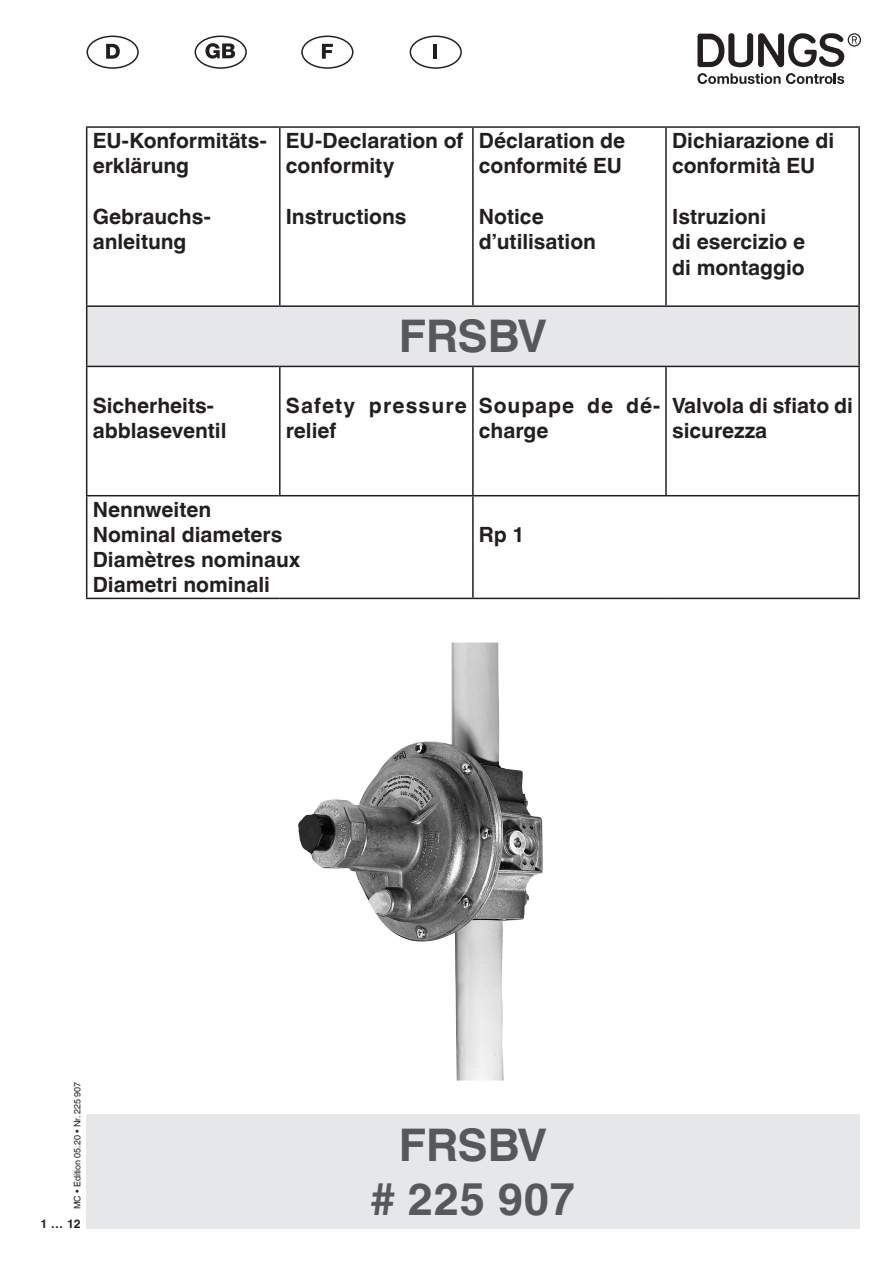
<style>
.page{position:relative;width:893px;height:1263px;background:#fff}
.page>*{position:absolute;margin:0;border:0;box-sizing:border-box;transform-origin:0 0}
.t1{font:700 45px "Helvetica World";color:#57585a}
._8_p_helv-fett{font:700 21px/25.2px "Helvetica World";color:#231f20}
.Ü-Abschnitte{font:700 21px "Helvetica World";color:#231f20}
.Ü-S1{font:700 21px "Helvetica World";color:#231f20}
._10_p_helv_-fett{font:700 21px "Helvetica World";color:#231f20}
._8_p_helv-fett-2{font:700 21px/25.2px "Helvetica World";letter-spacing:.055em;color:#231f20}
._8_p_helv-fett-3{font:700 21px/25.2px "Helvetica World";letter-spacing:.04em;color:#231f20}
.t2{font:700 12px "Helvetica World";color:#231f20}
.t3{font:9px "Helvetica World";color:#231f20}
</style>
<div class="page">
<svg style="left:697px;top:33px;width:164px;height:34px"></svg>
<svg style="left:697px;top:73px;width:147px;height:11px"></svg>
<div style="left:87px;top:36px;width:52px;height:33px;border:1px solid #231f20;border-radius:50%"></div>
<svg style="left:106px;top:44px;width:14px;height:15px"></svg>
<div style="left:410px;top:36px;width:52px;height:33px;border:1px solid #231f20;border-radius:50%"></div>
<hr style="left:433px;top:44px;width:4px;height:15px;background:#231f20">
<svg style="left:195px;top:36px;width:51px;height:32px"></svg>
<div style="left:195px;top:36px;width:52px;height:33px;border:1px solid #231f20;border-radius:50%"></div>
<div style="left:205px;top:43px;width:32px;height:18px;background:#fff"></div>
<svg style="left:205px;top:43px;width:30px;height:16px"></svg>
<div style="left:301px;top:36px;width:52px;height:33px;border:1px solid #231f20;border-radius:50%"></div>
<svg style="left:321px;top:44px;width:1px;height:14px"></svg>
<svg style="left:322px;top:44px;width:11px;height:15px"></svg>
<img style="left:298px;top:642px;width:245px;height:438px">
<svg style="left:87px;top:128px;width:771px;height:470px"></svg>
<div style="left:87px;top:306px;width:772px;height:60px;background:#e6e7e9"></div>
<hr style="left:86px;top:126px;width:194px;height:2px;background:#231f20">
<hr style="left:86px;top:128px;width:1px;height:177px;background:#231f20">
<hr style="left:473px;top:126px;width:193px;height:2px;background:#231f20">
<hr style="left:666px;top:126px;width:194px;height:2px;background:#231f20">
<hr style="left:665px;top:128px;width:2px;height:177px;background:#231f20">
<hr style="left:858px;top:128px;width:2px;height:177px;background:#231f20">
<hr style="left:86px;top:305px;width:194px;height:2px;background:#231f20">
<hr style="left:86px;top:307px;width:1px;height:59px;background:#231f20">
<hr style="left:473px;top:305px;width:193px;height:2px;background:#231f20">
<hr style="left:666px;top:305px;width:194px;height:2px;background:#231f20">
<hr style="left:858px;top:307px;width:2px;height:59px;background:#231f20">
<hr style="left:86px;top:366px;width:194px;height:1px;background:#231f20">
<hr style="left:86px;top:367px;width:1px;height:128px;background:#231f20">
<hr style="left:280px;top:366px;width:193px;height:1px;background:#231f20">
<hr style="left:279px;top:367px;width:2px;height:128px;background:#231f20">
<hr style="left:473px;top:366px;width:193px;height:1px;background:#231f20">
<hr style="left:472px;top:367px;width:2px;height:128px;background:#231f20">
<hr style="left:666px;top:366px;width:194px;height:1px;background:#231f20">
<hr style="left:665px;top:367px;width:2px;height:128px;background:#231f20">
<hr style="left:858px;top:367px;width:2px;height:128px;background:#231f20">
<hr style="left:86px;top:495px;width:194px;height:1px;background:#231f20">
<hr style="left:86px;top:496px;width:1px;height:102px;background:#231f20">
<hr style="left:280px;top:495px;width:193px;height:1px;background:#231f20">
<hr style="left:473px;top:495px;width:193px;height:1px;background:#231f20">
<hr style="left:472px;top:496px;width:2px;height:102px;background:#231f20">
<hr style="left:666px;top:495px;width:194px;height:1px;background:#231f20">
<hr style="left:858px;top:496px;width:2px;height:102px;background:#231f20">
<hr style="left:86px;top:598px;width:194px;height:1px;background:#231f20">
<hr style="left:280px;top:598px;width:193px;height:1px;background:#231f20">
<hr style="left:473px;top:598px;width:193px;height:1px;background:#231f20">
<hr style="left:666px;top:598px;width:194px;height:1px;background:#231f20">
<hr style="left:280px;top:126px;width:193px;height:2px;background:#231f20">
<hr style="left:279px;top:128px;width:2px;height:177px;background:#231f20">
<hr style="left:472px;top:128px;width:2px;height:177px;background:#231f20">
<hr style="left:280px;top:305px;width:193px;height:2px;background:#231f20">
<div style="left:86px;top:1115px;width:774px;height:114px;background:#e6e7e9"></div>
<p class="Ü-S1" style="left:93px;top:129px;width:176px">EU-Konformitäts-</p>
<p class="Ü-S1" style="left:93px;top:154px;width:98px">erklärung</p>
<p class="Ü-S1" style="left:93px;top:204px;width:120px">Gebrauchs-</p>
<p class="Ü-S1" style="left:93px;top:229px;width:95px">anleitung</p>
<p class="_8_p_helv-fett" style="left:93px;top:393px;width:123px">Sicherheits-</p>
<p class="_8_p_helv-fett" style="left:93px;top:418px;width:135px">abblaseventil</p>
<p class="Ü-Abschnitte" style="left:286px;top:129px;width:179px">EU-Declaration of</p>
<p class="Ü-Abschnitte" style="left:286px;top:154px;width:110px">conformity</p>
<p class="Ü-S1" style="left:286px;top:204px;width:122px">Instructions</p>
<p class="Ü-Abschnitte" style="left:479px;top:129px;width:148px">Déclaration de</p>
<p class="Ü-Abschnitte" style="left:479px;top:154px;width:144px">conformité EU</p>
<p class="Ü-S1" style="left:479px;top:204px;width:66px">Notice</p>
<p class="Ü-S1" style="left:479px;top:229px;width:119px">d’utilisation</p>
<p class="t1" style="left:399px;top:311px;width:150px">FRSBV</p>
<p class="Ü-Abschnitte" style="left:672px;top:129px;width:164px">Dichiarazione di</p>
<p class="Ü-Abschnitte" style="left:672px;top:154px;width:145px">conformità EU</p>
<p class="_10_p_helv_-fett" style="left:672px;top:204px;width:96px">Istruzioni</p>
<p class="_10_p_helv_-fett" style="left:672px;top:230px;width:134px">di esercizio e</p>
<p class="_10_p_helv_-fett" style="left:672px;top:255px;width:134px">di montaggio</p>
<p class="_8_p_helv-fett-2" style="left:286px;top:393px;width:183px">Safety pressure relief</p>
<p class="_8_p_helv-fett-3" style="left:479px;top:393px;width:183px">Soupape de dé&shy;charge</p>
<p class="_8_p_helv-fett" style="left:672px;top:393px;width:183px">Valvola di sfiato di sicurezza</p>
<p class="_8_p_helv-fett" style="left:93px;top:497px;width:120px">Nennweiten</p>
<p class="_8_p_helv-fett" style="left:93px;top:522px;width:191px">Nominal diameters</p>
<p class="_8_p_helv-fett" style="left:93px;top:547px;width:209px">Diamètres nominaux</p>
<p class="_8_p_helv-fett" style="left:93px;top:572px;width:179px">Diametri nominali</p>
<p class="_8_p_helv-fett" style="left:479px;top:522px;width:47px">Rp 1</p>
<p class="t3" style="left:72px;top:1209px;width:129px;rotate:-90deg">MC • Edition 05.20 • Nr. 225 907</p>
<p class="t2" style="left:40px;top:1217px;width:42px">1 … 12</p>
<p class="t1" style="left:399px;top:1119px;width:150px">FRSBV</p>
<p class="t1" style="left:370px;top:1173px;width:206px"># 225 907</p>
</div>
